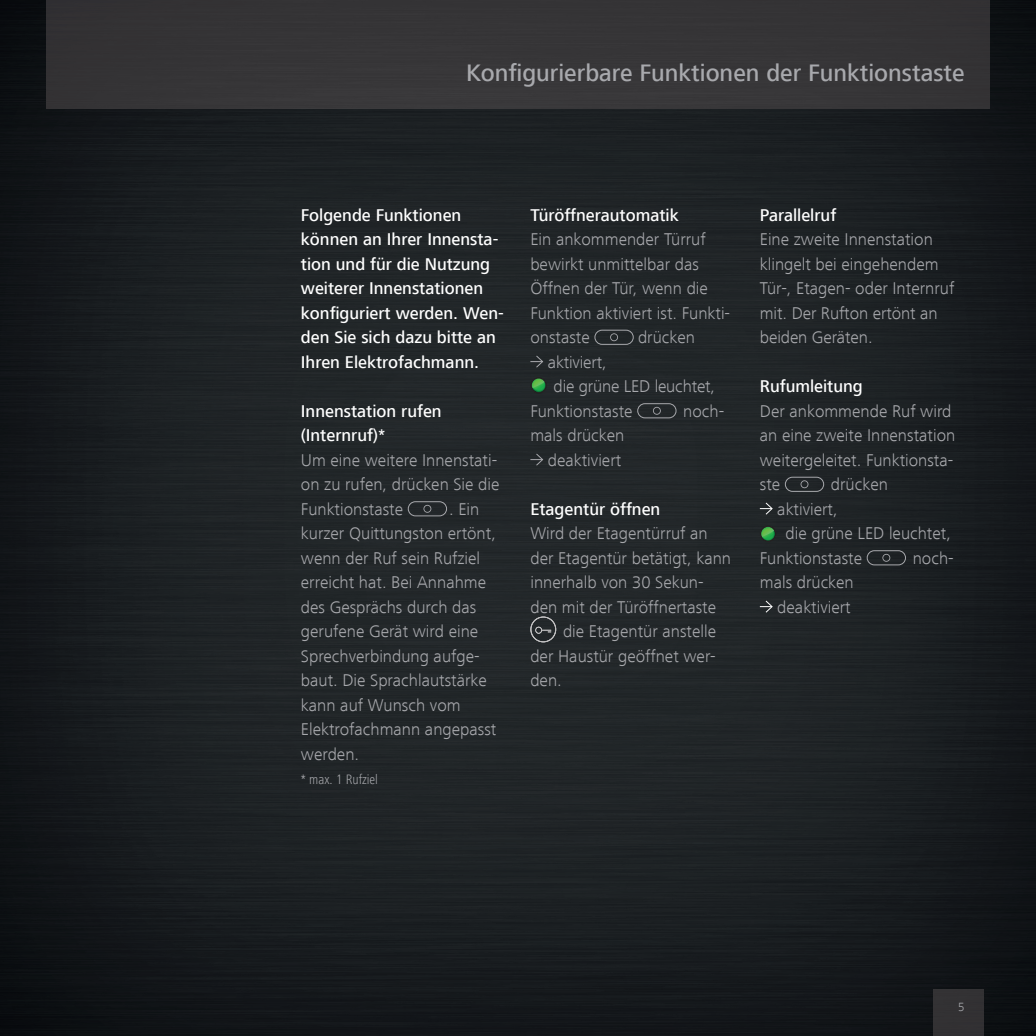
<style>
.page{position:relative;width:1036px;height:1036px;background:#fff}
.page>*{position:absolute;margin:0;border:0;box-sizing:border-box;transform-origin:0 0}
.t1{font:500 24.5px "Frutiger Next LT";color:#a8a9ad}
.t2{font:300 17.5px/24.5px "Frutiger Next LT";color:#a8a9ad}
.t3{font:500 17.5px/24.5px "Frutiger Next LT";color:#fff}
.t4{font:300 condensed 14px "Frutiger Next LT";color:#a8a9ad}
.t5{font:300 12.25px "Frutiger Next LT";color:#a8a9ad}
</style>
<div class="page">
<img style="left:0;top:0;width:1036px;height:1036px">
<div style="left:933px;top:989px;width:50px;height:47px;background:#323133"></div>
<div style="left:47px;top:0;width:942px;height:109px;background:#353436"></div>
<svg style="left:407px;top:501px;width:40px;height:16px"></svg>
<svg style="left:594px;top:329px;width:40px;height:16px"></svg>
<svg style="left:530px;top:355px;width:14px;height:13px"></svg>
<img style="left:531px;top:378px;width:15px;height:15px">
<div style="left:530px;top:377px;width:17px;height:17px;border:1px solid #231f20;border-radius:50%"></div>
<svg style="left:637px;top:403px;width:40px;height:16px"></svg>
<svg style="left:530px;top:453px;width:14px;height:13px"></svg>
<img style="left:530px;top:616px;width:26px;height:26px">
<svg style="left:784px;top:476px;width:40px;height:16px"></svg>
<svg style="left:760px;top:502px;width:13px;height:13px"></svg>
<img style="left:761px;top:526px;width:14px;height:15px">
<div style="left:760px;top:525px;width:16px;height:17px;border:1px solid #231f20;border-radius:50%"></div>
<svg style="left:866px;top:550px;width:40px;height:16px"></svg>
<svg style="left:760px;top:600px;width:13px;height:13px"></svg>
<h1 class="t1" style="left:466px;top:60px;width:500px">Konfigurierbare Funktionen der Funktionstaste</h1>
<p class="t3" style="left:301px;top:202px;width:204px">Folgende Funktionen können an Ihrer Innensta&shy;tion und für die Nutzung weiterer Innenstationen konfiguriert werden. Wen&shy;den Sie sich dazu bitte an<br>Ihren Elektrofachmann.</p>
<p class="t3" style="left:301px;top:398px;width:142px">Innenstation rufen (Internruf)*</p>
<p class="t2" style="left:301px;top:447px;width:200px">Um eine weitere Innenstati&shy;on zu rufen, drücken Sie die<br>Funktionstaste</p>
<p class="t2" style="left:301px;top:496px;width:197px;text-indent:148px">. Ein kurzer Quittungston ertönt, wenn der Ruf sein Rufziel erreicht hat. Bei Annahme des Gesprächs durch das gerufene Gerät wird eine<br>Sprechverbindung aufge&shy;baut. Die Sprachlautstärke kann auf Wunsch vom<br>Elektrofachmann angepasst werden.</p>
<p class="t4" style="left:301px;top:772px;width:79px">* max. 1 Rufziel</p>
<p class="t3" style="left:530px;top:202px;width:150px">Türöffnerautomatik</p>
<p class="t2" style="left:530px;top:227px;width:201px">Ein ankommender Türruf bewirkt unmittelbar das<br>Öffnen der Tür, wenn die<br>Funktion aktiviert ist. Funkti&shy;onstaste</p>
<p class="t2" style="left:638px;top:325px;width:58px">drücken</p>
<p class="t2" style="left:548px;top:349px;width:60px">aktiviert,</p>
<p class="t2" style="left:554px;top:374px;width:163px">die grüne LED leuchtet,</p>
<p class="t2" style="left:530px;top:398px;width:104px">Funktionstaste</p>
<p class="t2" style="left:683px;top:398px;width:43px">noch-</p>
<p class="t2" style="left:530px;top:423px;width:95px;text-align:right">mals drücken deaktiviert</p>
<p class="t3" style="left:530px;top:496px;width:131px">Etagentür öffnen</p>
<p class="t2" style="left:530px;top:521px;width:179px">Wird der Etagentürruf an</p>
<p class="t2" style="left:530px;top:545px;width:202px">der Etagentür betätigt, kann</p>
<p class="t2" style="left:530px;top:570px;width:175px">innerhalb von 30 Sekun-</p>
<p class="t2" style="left:530px;top:594px;width:187px">den mit der Türöffnertaste</p>
<p class="t2" style="left:563px;top:619px;width:155px">die Etagentür anstelle</p>
<p class="t2" style="left:530px;top:643px;width:187px">der Haustür geöffnet wer-</p>
<p class="t2" style="left:530px;top:668px;width:33px">den.</p>
<p class="t3" style="left:760px;top:202px;width:78px">Parallelruf</p>
<p class="t2" style="left:760px;top:227px;width:196px">Eine zweite Innenstation klingelt bei eingehendem<br>Tür-, Etagen- oder Internruf mit. Der Rufton ertönt an beiden Geräten.</p>
<p class="t3" style="left:760px;top:374px;width:104px">Rufumleitung</p>
<p class="t2" style="left:760px;top:398px;width:197px">Der ankommende Ruf wird an eine zweite Innenstation weitergeleitet. Funktionsta&shy;ste</p>
<p class="t2" style="left:831px;top:472px;width:58px">drücken</p>
<p class="t2" style="left:777px;top:496px;width:62px">aktiviert,</p>
<p class="t2" style="left:785px;top:521px;width:167px">die grüne LED leuchtet,</p>
<p class="t2" style="left:760px;top:545px;width:104px">Funktionstaste</p>
<p class="t2" style="left:913px;top:545px;width:43px">noch-</p>
<p class="t2" style="left:760px;top:570px;width:95px;text-align:right">mals drücken deaktiviert</p>
<p class="t5" style="left:958px;top:1000px;width:8px">5</p>
</div>
